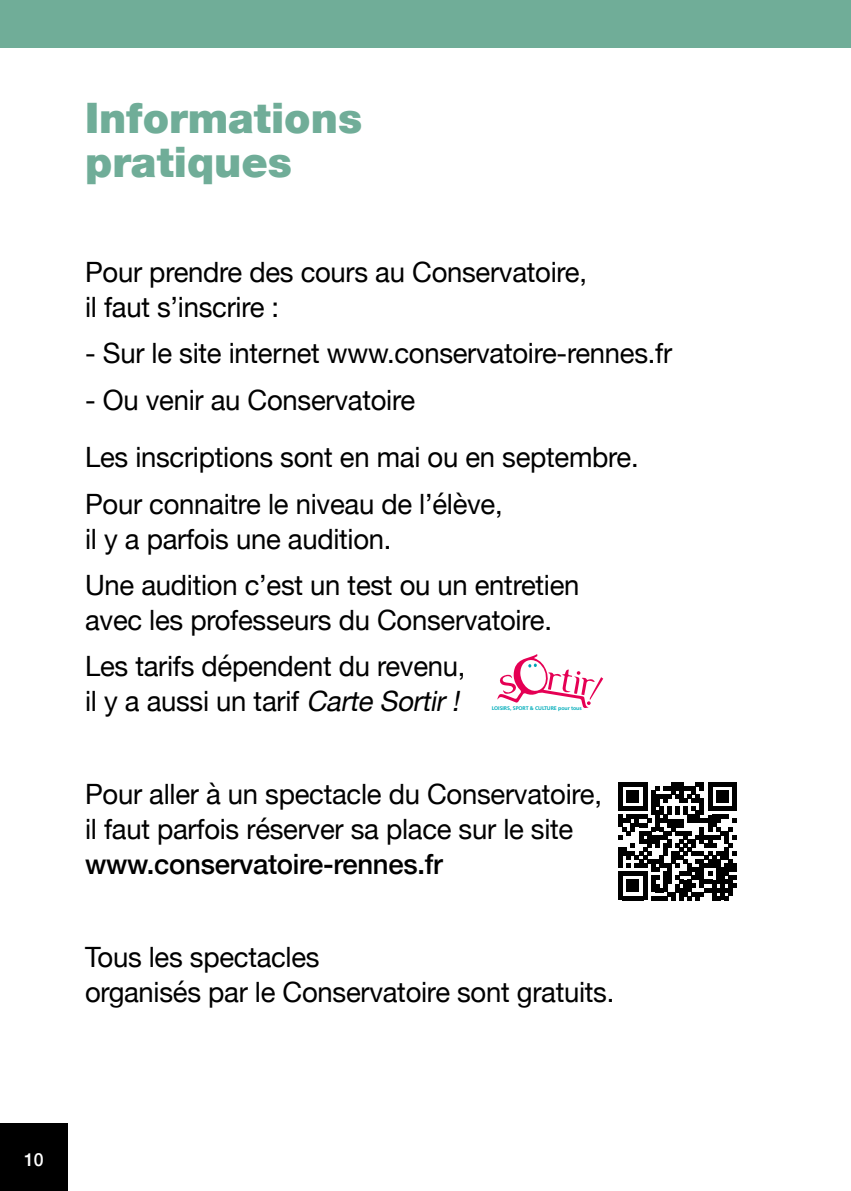
<style>
.page{position:relative;width:851px;height:1191px;background:#fff}
.page>*{position:absolute;margin:0;border:0;box-sizing:border-box;transform-origin:0 0}
.t1{font:900 42px/44px "Helvetica Neue";color:#70ad98}
.t2{font:28px/35px "Helvetica Neue";letter-spacing:-.01em;color:#000}
.t3{font:500 28px "Helvetica Neue";letter-spacing:-.01em;color:#000}
.t4{font:500 18px "Helvetica Neue";color:#fff}
.t5{font:700 5.4px "Frutiger";letter-spacing:-.015em;color:#00adba}
.s1{font-style:italic}
</style>
<div class="page">
<svg style="left:497px;top:654px;width:106px;height:54px"></svg>
<svg style="left:618px;top:782px;width:118px;height:118px"></svg>
<div style="left:0;top:1123px;width:68px;height:68px;background:#000"></div>
<div style="left:0;top:0;width:850px;height:48px;background:#70ad98"></div>
<h1 class="t1" style="left:85px;top:96px;width:278px">Informations pratiques</h1>
<p class="t2" style="left:85px;top:256px;width:503px">Pour prendre des cours au Conservatoire, il faut s’inscrire :</p>
<p class="t2" style="left:85px;top:337px;width:588px">- Sur le site internet www.conservatoire-rennes.fr</p>
<p class="t2" style="left:85px;top:372px;width:555px;line-height:57.6px">- Ou venir au Conservatoire<br>Les inscriptions sont en mai ou en septembre.</p>
<p class="t2" style="left:85px;top:488px;width:419px">Pour connaitre le niveau de l’élève, il y a parfois une audition.</p>
<p class="t2" style="left:85px;top:569px;width:496px">Une audition c’est un test ou un entretien avec les professeurs du Conservatoire.</p>
<p class="t2" style="left:85px;top:650px;width:383px">Les tarifs dépendent du revenu, il y a aussi un tarif <span class="s1">CarteSortir!</span></p>
<p class="t5" style="left:491px;top:705px;width:91px">LOISIRS, SPORT &amp; CULTURE pour tous</p>
<p class="t2" style="left:85px;top:778px;width:518px">Pour aller à un spectacle du Conservatoire, il faut parfois réserver sa place sur le site</p>
<p class="t3" style="left:85px;top:841px;width:359px">www.conservatoire-rennes.fr</p>
<p class="t2" style="left:85px;top:941px;width:530px">Tous les spectacles<br>organisés par le Conservatoire sont gratuits.</p>
<p class="t4" style="left:24px;top:1144px;width:21px">10</p>
</div>
